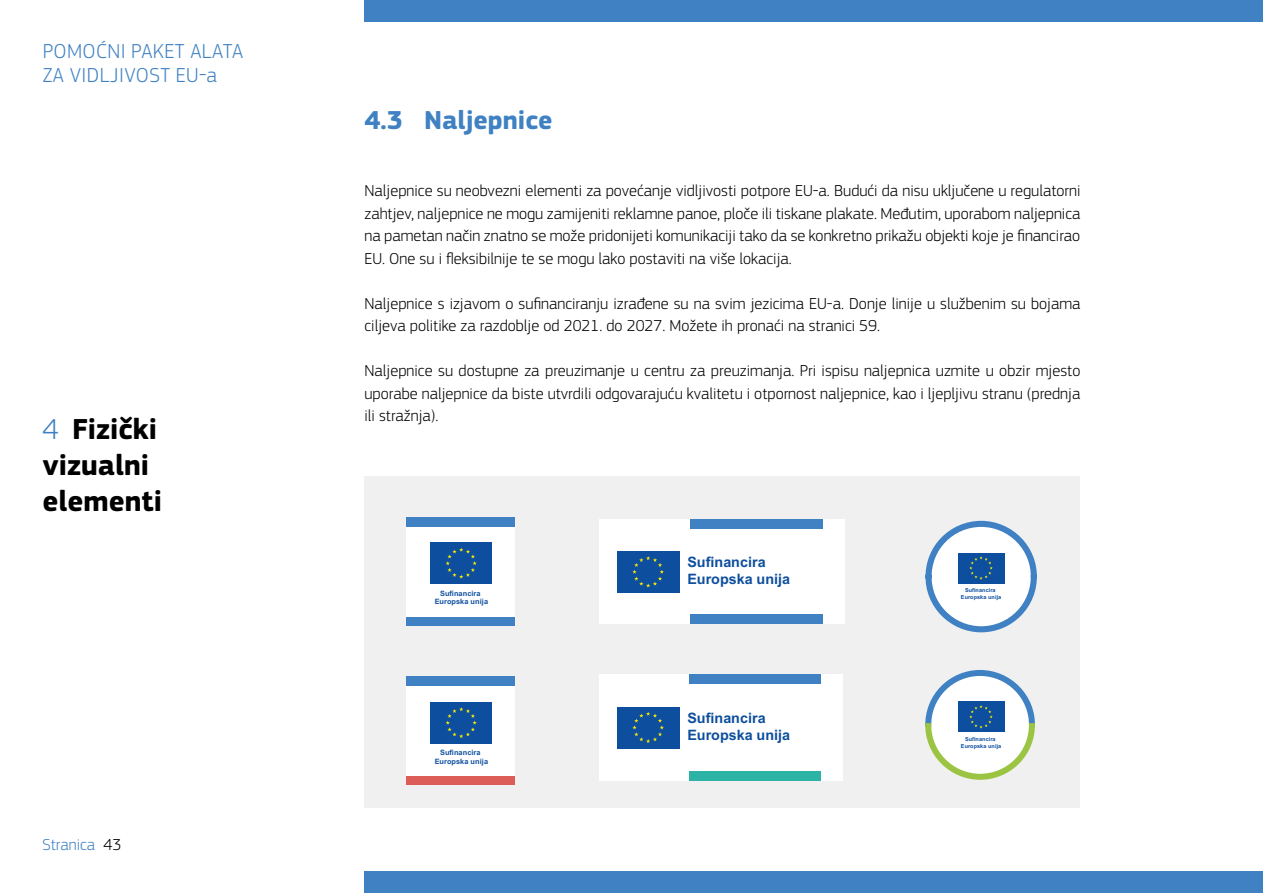
<style>
.page{position:relative;width:1263px;height:893px;background:#fff}
.page>*{position:absolute;margin:0;border:0;box-sizing:border-box;transform-origin:0 0}
.t1{font:700 30px/36px "EC Square Sans Pro";color:#000}
._1_1_Heading{font:700 27px "EC Square Sans Pro";color:#3f81c3}
.t2{font:300 21px/24px "EC Square Sans Pro";letter-spacing:.02em;color:#3f81c3}
.Body{font:300 16.5px/22.5px "EC Square Sans Pro";color:#000;text-align:justify}
.t3{font:300 16.5px "EC Square Sans Pro";color:#3f81c3}
.t4{font:700 14.4px/17.2px "Arial";color:#0d4f9e}
.t5{font:700 7.35px/8.9px "Arial";letter-spacing:.005em;color:#0d4f9e;text-align:center}
.t6{font:700 5.55px/6.6px "Arial";letter-spacing:.005em;color:#0d4f9e;text-align:center}
.s1{font-weight:300;color:#3f81c3}
.s2{color:#000}
</style>
<div class="page">
<div style="left:364px;top:872px;width:899px;height:21px;background:#3f81c3"></div>
<div style="left:364px;top:0;width:899px;height:21px;background:#3f81c3"></div>
<div style="left:364px;top:476px;width:716px;height:332px;background:#f0f0f0"></div>
<div style="left:406px;top:518px;width:109px;height:99px;background:#fff"></div>
<div style="left:406px;top:617px;width:109px;height:9px;background:#3f81c3"></div>
<div style="left:406px;top:517px;width:109px;height:10px;background:#3f81c3"></div>
<div style="left:406px;top:677px;width:109px;height:99px;background:#fff"></div>
<div style="left:406px;top:776px;width:109px;height:9px;background:#dc5c57"></div>
<div style="left:406px;top:676px;width:109px;height:10px;background:#3f81c3"></div>
<div style="left:599px;top:519px;width:246px;height:105px;background:#fff"></div>
<div style="left:690px;top:519px;width:133px;height:9px;background:#3f81c3"></div>
<div style="left:690px;top:615px;width:133px;height:9px;background:#3f81c3"></div>
<div style="left:599px;top:675px;width:243px;height:106px;background:#fff"></div>
<div style="left:689px;top:675px;width:132px;height:9px;background:#3f81c3"></div>
<div style="left:689px;top:771px;width:132px;height:10px;background:#2cb3a5"></div>
<svg style="left:430px;top:542px;width:62px;height:1px"></svg>
<div style="left:430px;top:543px;width:62px;height:41px;background:#0d4f9e"></div>
<svg style="left:446px;top:548px;width:31px;height:31px"></svg>
<svg style="left:925px;top:520px;width:112px;height:113px"></svg>
<svg style="left:925px;top:670px;width:110px;height:110px"></svg>
<svg style="left:430px;top:743px;width:62px;height:1px"></svg>
<div style="left:430px;top:702px;width:62px;height:41px;background:#0d4f9e"></div>
<svg style="left:446px;top:707px;width:31px;height:31px"></svg>
<svg style="left:617px;top:707px;width:63px;height:42px"></svg>
<div style="left:617px;top:707px;width:62px;height:41px;background:#0d4f9e"></div>
<svg style="left:632px;top:712px;width:32px;height:31px"></svg>
<div style="left:616px;top:550px;width:65px;height:44px;background:#0d4f9e"></div>
<svg style="left:632px;top:556px;width:32px;height:31px"></svg>
<p class="t2" style="left:43px;top:39px;width:202px">POMOĆNI PAKET ALATA<br>ZA VIDLJIVOST EU‑a</p>
<h1 class="t1" style="left:43px;top:412px;width:121px"><span class="s1">4</span> Fizički vizualni elementi</h1>
<p class="t3" style="left:43px;top:835px;width:80px">Stranica <span class="s2">43</span></p>
<h2 class="_1_1_Heading" style="left:364px;top:104px;width:190px">4.3 Naljepnice</h2>
<p class="Body" style="left:364px;top:179px;width:717px">Naljepnice su neobvezni elementi za povećanje vidljivosti potpore EU‑a. Budući da nisu uključene u regulatorni zahtjev, naljepnice ne mogu zamijeniti reklamne panoe, ploče ili tiskane plakate. Međutim, uporabom naljepnica na pametan način znatno se može pridonijeti komunikaciji tako da se konkretno prikažu objekti koje je financirao EU. One su i fleksibilnije te se mogu lako postaviti na više lokacija.</p>
<p class="Body" style="left:364px;top:292px;width:717px">Naljepnice s izjavom o sufinanciranju izrađene su na svim jezicima EU‑a. Donje linije u službenim su bojama ciljeva politike za razdoblje od 2021. do 2027. Možete ih pronaći na stranici 59.</p>
<p class="Body" style="left:364px;top:359px;width:717px">Naljepnice su dostupne za preuzimanje u centru za preuzimanja. Pri ispisu naljepnica uzmite u obzir mjesto uporabe naljepnice da biste utvrdili odgovarajuću kvalitetu i otpornost naljepnice, kao i ljepljivu stranu (prednja ili stražnja).</p>
<p class="t4" style="left:687px;top:553px;width:104px">Sufinancira<br>Europska unija</p>
<p class="t5" style="left:435px;top:589px;width:55px">Sufinancira<br>Europska unija</p>
<p class="t6" style="left:961px;top:587px;width:42px">Sufinancira<br>Europska unija</p>
<p class="t5" style="left:435px;top:748px;width:55px">Sufinancira<br>Europska unija</p>
<p class="t4" style="left:687px;top:709px;width:104px">Sufinancira<br>Europska unija</p>
<p class="t6" style="left:961px;top:736px;width:42px">Sufinancira<br>Europska unija</p>
</div>
